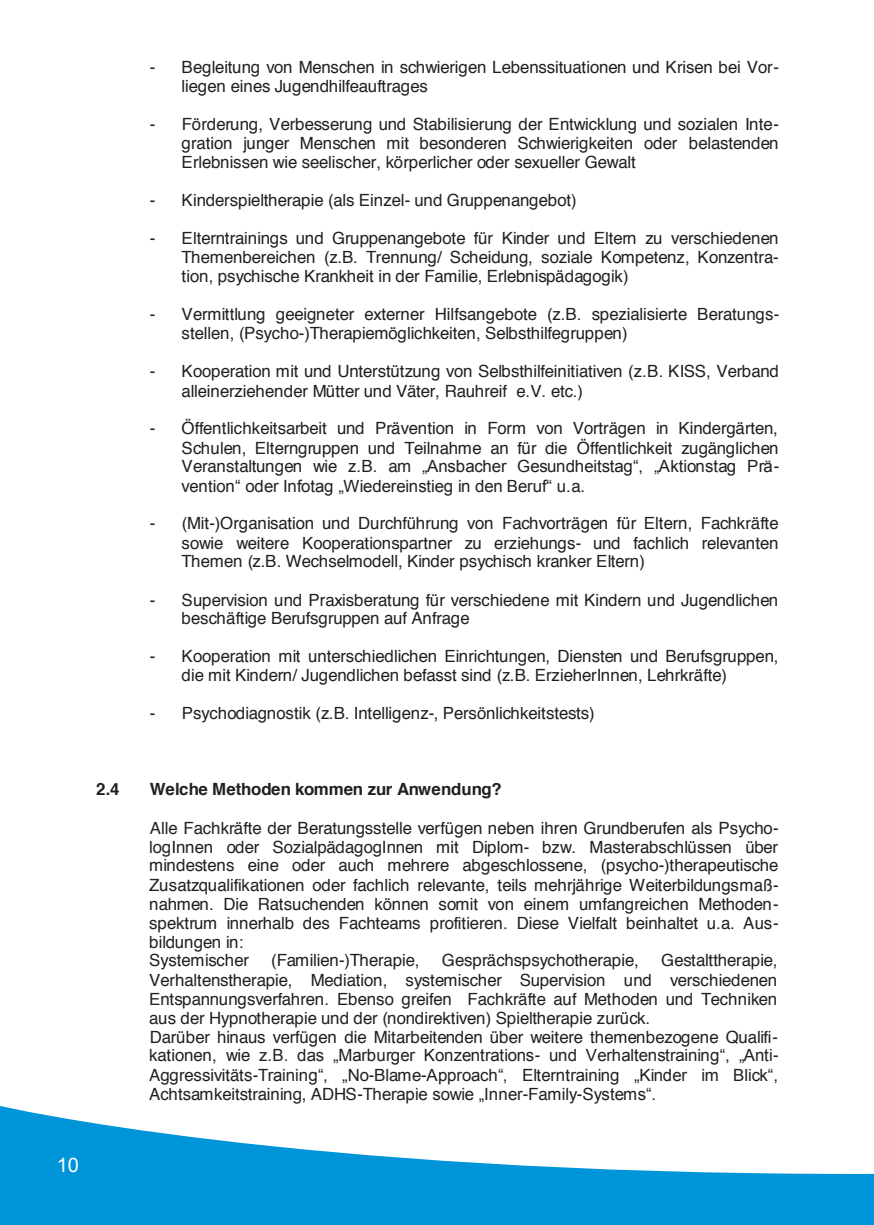
<style>
.page{position:relative;width:874px;height:1225px;background:#fff}
.page>*{position:absolute;margin:0;border:0;box-sizing:border-box;transform-origin:0 0}
.t1{font:20px "Arial";color:#fff}
.t2{font:16.8px/19px "Helvetica";letter-spacing:-.01em;color:#231f20}
.t3{font:16.8px/19.2px "Arial";letter-spacing:-.01em;color:#231f20}
.t4{font:700 16.8px "Helvetica";letter-spacing:-.005em;color:#231f20}
.s1{font-family:"Helvetica"}
.s2{font-family:"Arial"}
</style>
<div class="page">
<svg style="left:0;top:1106px;width:856px;height:119px;fill:#0095d9"></svg>
<svg style="left:856px;top:1173px;width:17px;height:52px"></svg>
<p class="t2" style="left:181px;top:59px;width:598px;text-indent:-32px">- Begleitung von Menschen in schwierigen Lebenssituationen und Krisen bei Vor&shy;liegen eines Jugendhilfeauftrages</p>
<p class="t2" style="left:181px;top:116px;width:598px;text-align:justify;text-indent:-32px">- Förderung, Verbesserung und Stabilisierung der Entwicklung und sozialen Inte&shy;gration junger Menschen mit besonderen Schwierigkeiten oder belastenden Erlebnissen wie seelischer, körperlicher oder sexueller Gewalt</p>
<p class="t2" style="left:150px;top:192px;width:428px">- Kinderspieltherapie (als Einzel- und Gruppenangebot)</p>
<p class="t2" style="left:181px;top:230px;width:598px;text-align:justify;text-indent:-32px">- Elterntrainings und Gruppenangebote für Kinder und Eltern zu verschiedenen Themenbereichen (z.B. Trennung/ Scheidung, soziale Kompetenz, Konzentra&shy;tion, psychische Krankheit in der Familie, Erlebnispädagogik)</p>
<p class="t2" style="left:181px;top:306px;width:598px;text-indent:-32px">- Vermittlung geeigneter externer Hilfsangebote (z.B. spezialisierte Beratungs&shy;stellen, (Psycho-)Therapiemöglichkeiten, Selbsthilfegruppen)</p>
<p class="t2" style="left:181px;top:363px;width:598px;text-indent:-32px">- Kooperation mit und Unterstützung von Selbsthilfeinitiativen (z.B. KISS, Verband alleinerziehender Mütter und Väter, Rauhreif e.V. etc.)</p>
<p class="t2" style="left:150px;top:420px;width:630px;text-align:right">- Öffentlichkeitsarbeit und Prävention in Form von Vorträgen in Kindergärten,<br>Schulen, Elterngruppen und Teilnahme an für die Öffentlichkeit zugänglichen</p>
<p class="t3" style="left:181px;top:457px;width:599px"><span class="s1">Veranstaltungen wie z.B. a</span>m „Ansbacher Gesundheitstag“, „Aktionstag Prä&shy;<span class="s1">vention</span>“ oder Infotag „Wiedereinstieg in den Beruf“ u.<span class="s1">a.</span></p>
<p class="t2" style="left:181px;top:515px;width:598px;text-align:justify;text-indent:-32px">- (Mit-)Organisation und Durchführung von Fachvorträgen für Eltern, Fachkräfte sowie weitere Kooperationspartner zu erziehungs- und fachlich relevanten Themen (z.B. Wechselmodell, Kinder psychisch kranker Eltern)</p>
<p class="t2" style="left:181px;top:592px;width:598px;text-indent:-32px">- Supervision und Praxisberatung für verschiedene mit Kindern und Jugendlichen beschäftige Berufsgruppen auf Anfrage</p>
<p class="t2" style="left:181px;top:648px;width:598px;text-indent:-32px">- Kooperation mit unterschiedlichen Einrichtungen, Diensten und Berufsgruppen, die mit Kindern/ Jugendlichen befasst sind (z.B. ErzieherInnen, Lehrkräfte)</p>
<p class="t2" style="left:150px;top:705px;width:446px">- Psychodiagnostik (z.B. Intelligenz-, Persönlichkeitstests)</p>
<p class="t4" style="left:96px;top:782px;width:25px">2.4</p>
<p class="t4" style="left:150px;top:782px;width:353px">Welche Methoden kommen zur Anwendung?</p>
<p class="t2" style="left:149px;top:819px;width:630px">Alle Fachkräfte der Beratungsstelle verfügen neben ihren Grundberufen als Psycho&shy;logInnen oder SozialpädagogInnen mit Diplom- bzw. Masterabschlüssen über mindestens eine oder auch mehrere abgeschlossene, (psycho-)therapeutische Zusatzqualifikationen oder fachlich relevante, teils mehrjährige Weiterbildungsmaß&shy;nahmen. Die Ratsuchenden können somit von einem umfangreichen Methoden&shy;spektrum innerhalb des Fachteams profitieren. Diese Vielfalt beinhaltet u.a. Aus&shy;bildungen in:<br>Systemischer</p>
<p class="t2" style="left:149px;top:952px;width:630px;text-indent:511px">Gestalttherapie, Verhaltenstherapie, Mediation, systemischer Supervision und verschiedenen Entspannungsverfahren. Ebenso greifen Fachkräfte auf Methoden und Techniken aus der Hypnotherapie und der (nondirektiven) Spieltherapie zurück.<br>Darüber hinaus verfügen die Mitarbeitenden über weitere themenbezogene Qualifi-</p>
<p class="t3" style="left:149px;top:1046px;width:630px"><span class="s1">kationen, wie z.</span>B. das „Marburger Konzentrations<span class="s1">-</span> und Verhaltenstraining“, „Anti<span class="s1">-<br>Aggressivitäts-</span>Training“, „No<span class="s1">-Blame-</span>Approach“, <span class="s1">Elternt</span>raining „Kinder im Blick“,</p>
<p class="t2" style="left:149px;top:1085px;width:508px">Achtsamkeitstraining, ADHS-<span class="s2">Therapie sowie „Inner</span>-Family-S<span class="s2">ystems“.</span></p>
<p class="t2" style="left:271px;top:952px;width:150px">(Familien-)Therapie,</p>
<p class="t2" style="left:441px;top:952px;width:198px">Gesprächspsychotherapie,</p>
<p class="t1" style="left:57px;top:1153px;width:24px">10</p>
</div>
